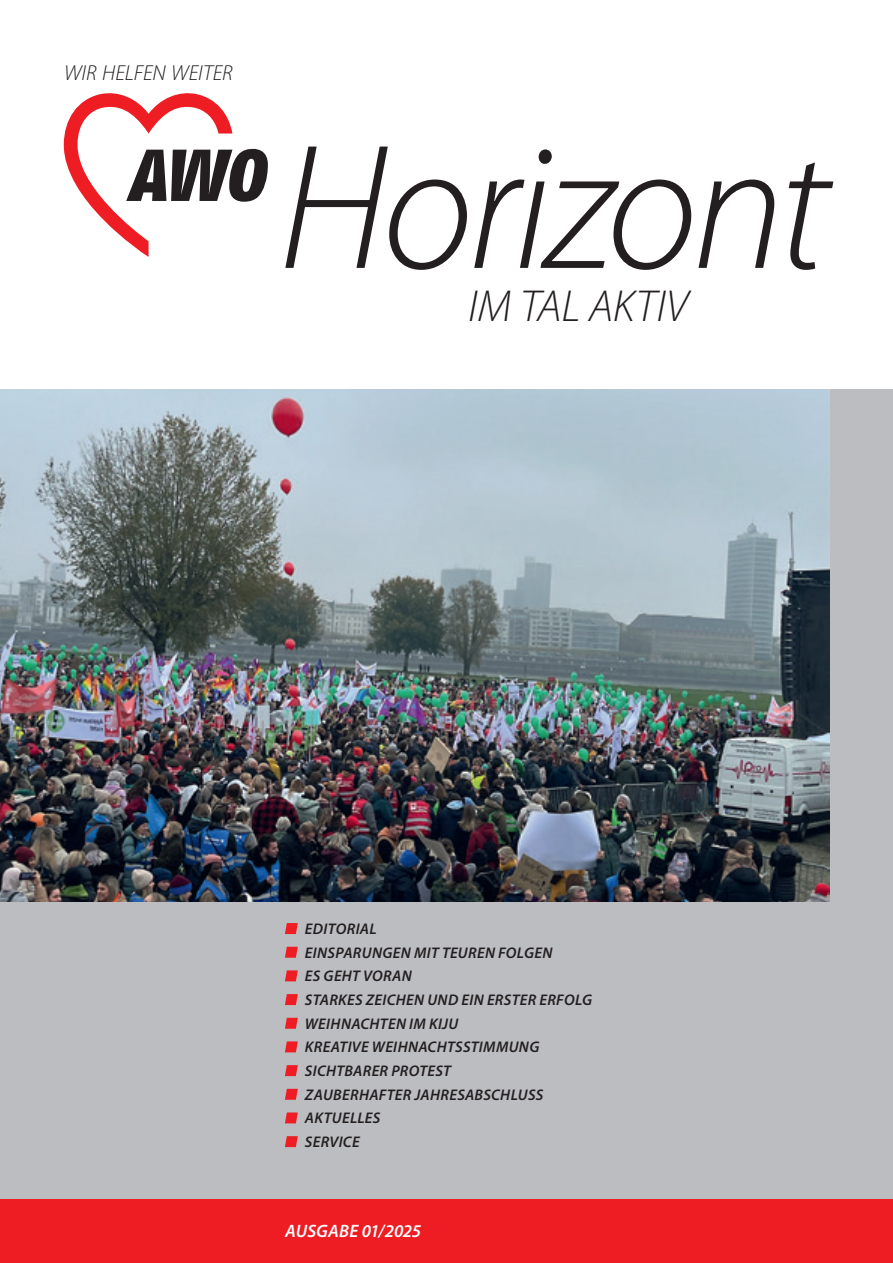
<style>
.page{position:relative;width:893px;height:1263px;background:#fff}
.page>*{position:absolute;margin:0;border:0;box-sizing:border-box;transform-origin:0 0}
.t1{font:italic 300 180px "Myriad Pro";letter-spacing:-.035em;color:#231f20}
.t2{font:italic 300 45px "Myriad Pro";color:#231f20}
.t3{font:italic 300 21.75px "Myriad Pro";color:#231f20}
.t4{font:italic 600 18px "Myriad Pro";color:#fff}
.t5{font:italic 600 15.45px/23.7px "Myriad Pro";letter-spacing:.02em;color:#231f20}
</style>
<div class="page">
<div style="left:0;top:389px;width:893px;height:810px;background:#bcbdc0"></div>
<svg style="left:64px;top:93px;width:204px;height:164px"></svg>
<div style="left:0;top:1199px;width:893px;height:64px;background:#ee1d23"></div>
<svg style="left:285px;top:923px;width:13px;height:11px"></svg>
<svg style="left:285px;top:947px;width:13px;height:11px"></svg>
<svg style="left:285px;top:970px;width:13px;height:11px"></svg>
<svg style="left:285px;top:994px;width:13px;height:11px"></svg>
<svg style="left:285px;top:1018px;width:13px;height:11px"></svg>
<svg style="left:285px;top:1041px;width:13px;height:11px"></svg>
<svg style="left:285px;top:1065px;width:13px;height:11px"></svg>
<svg style="left:285px;top:1089px;width:13px;height:11px"></svg>
<svg style="left:285px;top:1112px;width:13px;height:11px"></svg>
<svg style="left:285px;top:1136px;width:13px;height:11px"></svg>
<img style="left:0;top:389px;width:829px;height:512px">
<h3 class="t3" style="left:64px;top:60px;width:170px">WIR HELFEN WEITER</h3>
<h1 class="t1" style="left:278px;top:100px;width:552px">Horizont</h1>
<h2 class="t2" style="left:468px;top:279px;width:221px">IM TAL AKTIV</h2>
<p class="t5" style="left:305px;top:917px;width:289px">EDITORIAL<br>EINSPARUNGEN MIT TEUREN FOLGEN<br>ES GEHT VORAN<br>STARKES ZEICHEN UND EIN ERSTER ERFOLG<br>WEIHNACHTEN IM KIJU<br>KREATIVE WEIHNACHTSSTIMMUNG<br>SICHTBARER PROTEST<br>ZAUBERHAFTER JAHRESABSCHLUSS<br>AKTUELLES<br>SERVICE</p>
<p class="t4" style="left:285px;top:1221px;width:138px">AUSGABE 01/2025</p>
</div>
